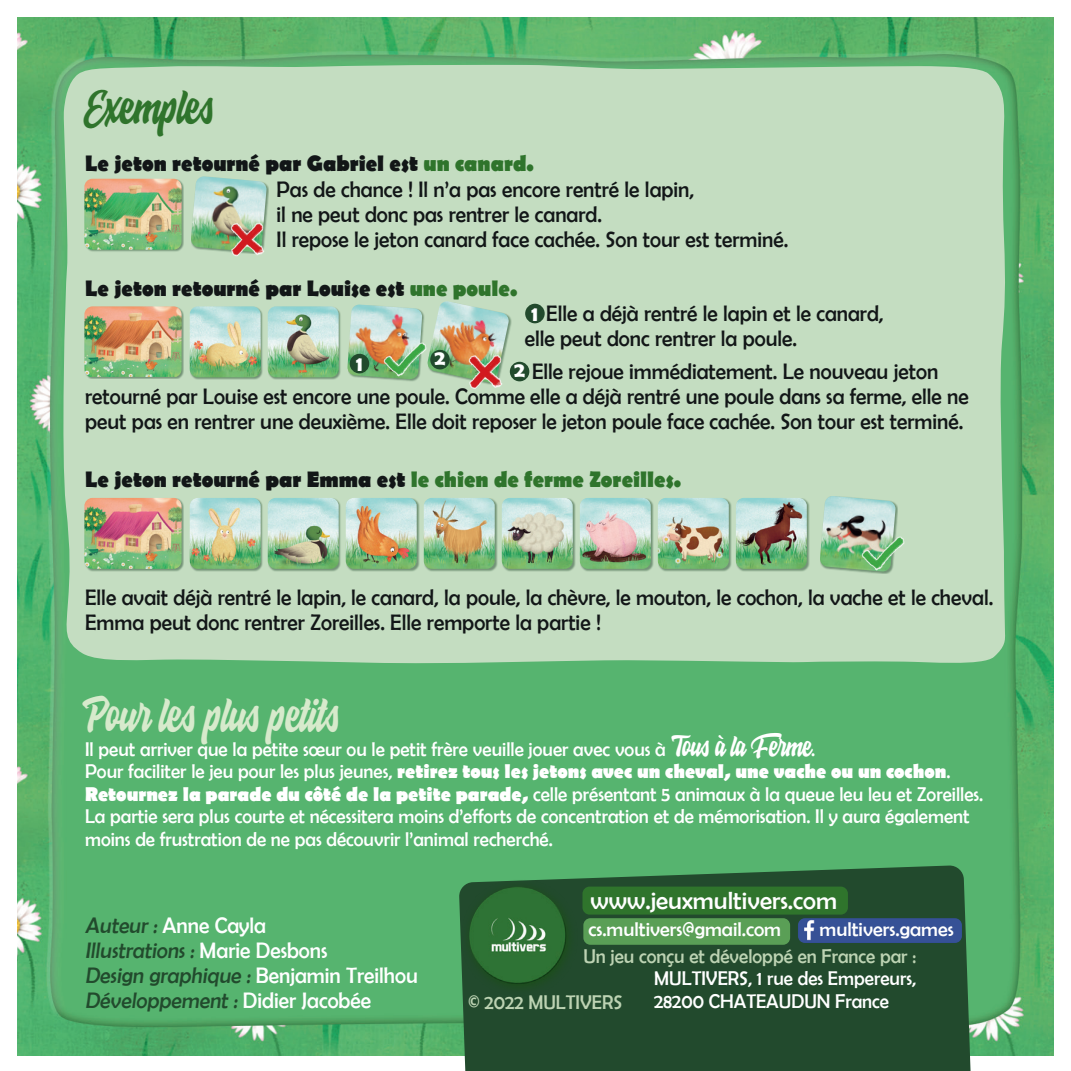
<style>
.page{position:relative;width:1071px;height:1071px;background:#fff}
.page>*{position:absolute;margin:0;border:0;box-sizing:border-box;transform-origin:0 0}
.t1{font:45px "Hoodson Script";color:#d7eacc;scale:.95 1}
.t2{font:45px "Hoodson Script";color:#2f742c;scale:.95 1}
.t3{font:25px "Berlin Sans FB";color:#fff}
.t4{font:22.5px/25px "Berlin Sans FB";color:#121617;scale:.95 1}
.t5{font:700 22.5px "Berlin Sans FB";color:#121617;scale:.95 1}
.t6{font:22.5px/25px "Berlin Sans FB";color:#224a2d;scale:.95 1}
.t7{font:700 21px "Berlin Sans FB Demi";color:#fff}
.t8{font:20px/22.5px "Berlin Sans FB";color:#fff;scale:.95 1}
.t9{font:700 20px "Berlin Sans FB";color:#fff;scale:.95 1}
.t10{font:20px "Berlin Sans FB";color:#bdd3b3;scale:.95 1}
.t11{font:20px "Berlin Sans FB";color:#fff}
.s1{color:#2f742c}
.s2{font-family:"Berlin Sans FB Demi";font-weight:700;font-size:21px;color:#fff}
.s3{font-family:"Hoodson Script";font-size:27.5px}
.s4{font-family:"Hoodson Scriptalt";font-size:27.5px}
.s5{font-weight:400}
.s6{font-weight:700}
.s7{color:#fff}
</style>
<div class="page">
<img style="left:18px;top:18px;width:1035px;height:1036px">
<div style="left:61px;top:64px;width:944px;height:602px;background:#c4ddc1"></div>
<div style="left:459px;top:865px;width:512px;height:205px;background:#224a2d"></div>
<img style="left:440px;top:860px;width:139px;height:137px">
<div style="left:582px;top:886px;width:265px;height:28px;background:#2f742c;border-radius:7px"></div>
<div style="left:583px;top:917px;width:206px;height:27px;background:#5a9f56;border-radius:7px"></div>
<img style="left:797px;top:917px;width:164px;height:25px">
<img style="left:190px;top:176px;width:77px;height:76px">
<div style="left:84px;top:179px;width:100px;height:73px;background:#224a2d;opacity:.5"></div>
<img style="left:84px;top:179px;width:97px;height:70px">
<div style="left:190px;top:306px;width:73px;height:74px;background:#224a2d;opacity:.5"></div>
<img style="left:190px;top:306px;width:70px;height:71px">
<div style="left:84px;top:306px;width:100px;height:73px;background:#224a2d;opacity:.5"></div>
<img style="left:84px;top:306px;width:97px;height:71px">
<div style="left:268px;top:306px;width:73px;height:74px;background:#224a2d;opacity:.5"></div>
<img style="left:268px;top:306px;width:70px;height:71px">
<img style="left:347px;top:304px;width:75px;height:75px">
<img style="left:427px;top:301px;width:82px;height:82px">
<div style="left:190px;top:498px;width:73px;height:73px;background:#224a2d;opacity:.5"></div>
<img style="left:190px;top:497px;width:70px;height:71px">
<div style="left:84px;top:498px;width:100px;height:73px;background:#224a2d;opacity:.5"></div>
<img style="left:84px;top:497px;width:97px;height:71px">
<div style="left:268px;top:498px;width:73px;height:73px;background:#224a2d;opacity:.5"></div>
<img style="left:268px;top:497px;width:70px;height:71px">
<div style="left:346px;top:498px;width:73px;height:73px;background:#224a2d;opacity:.5"></div>
<img style="left:345px;top:497px;width:71px;height:71px">
<div style="left:423px;top:498px;width:74px;height:73px;background:#224a2d;opacity:.5"></div>
<img style="left:423px;top:497px;width:71px;height:71px">
<div style="left:501px;top:498px;width:74px;height:73px;background:#224a2d;opacity:.5"></div>
<img style="left:501px;top:497px;width:71px;height:71px">
<div style="left:579px;top:498px;width:74px;height:73px;background:#224a2d;opacity:.5"></div>
<img style="left:579px;top:497px;width:71px;height:71px">
<div style="left:657px;top:498px;width:74px;height:73px;background:#224a2d;opacity:.5"></div>
<img style="left:657px;top:497px;width:71px;height:71px">
<div style="left:735px;top:498px;width:74px;height:73px;background:#224a2d;opacity:.5"></div>
<img style="left:735px;top:497px;width:71px;height:71px">
<img style="left:819px;top:496px;width:76px;height:75px">
<img style="left:375px;top:328px;width:60px;height:62px">
<img style="left:853px;top:522px;width:59px;height:62px">
<img style="left:454px;top:341px;width:60px;height:62px">
<img style="left:216px;top:209px;width:59px;height:62px">
<div style="left:349px;top:354px;width:20px;height:19px;background:#224a2d;border-radius:50%"></div>
<div style="left:430px;top:350px;width:19px;height:19px;background:#224a2d;border-radius:50%"></div>
<div style="left:525px;top:303px;width:19px;height:20px;background:#224a2d;border-radius:50%"></div>
<div style="left:509px;top:361px;width:20px;height:20px;background:#224a2d;border-radius:50%"></div>
<p class="t2" style="left:85px;top:80px;width:137px">Exemples</p>
<p class="t5" style="left:85px;top:151px;width:473px">Le jeton retourné par Gabriel est <span class="s1">un canard.</span></p>
<p class="t4" style="left:276px;top:176px;width:540px">Pas de chance ! Il n’a pas encore rentré le lapin,<br>il ne peut donc pas rentrer le canard.<br>Il repose le jeton canard face cachée. Son tour est terminé.</p>
<p class="t5" style="left:85px;top:276px;width:456px">Le jeton retourné par Louise est <span class="s1">une poule.</span></p>
<p class="t4" style="left:524px;top:301px;width:379px"><span class="s2">1</span> Elle a déjà rentré le lapin et le canard, elle peut donc rentrer la poule.</p>
<p class="t4" style="left:514px;top:358px;width:447px"><span class="s2">2</span> Elle rejoue immédiatement. Le nouveau jeton</p>
<p class="t4" style="left:85px;top:383px;width:931px">retourné par Louise est encore une poule. Comme elle a déjà rentré une poule dans sa ferme, elle ne peut pas en rentrer une deuxième. Elle doit reposer le jeton poule face cachée. Son tour est terminé.</p>
<p class="t7" style="left:356px;top:351px;width:8px">1</p>
<p class="t7" style="left:434px;top:346px;width:12px">2</p>
<p class="t5" style="left:85px;top:466px;width:628px">Le jeton retourné par Emma est <span class="s1">le chien de ferme Zoreilles.</span></p>
<p class="t4" style="left:85px;top:584px;width:957px">Elle avait déjà rentré le lapin, le canard, la poule, la chèvre, le mouton, le cochon, la vache et le cheval.<br>Emma peut donc rentrer Zoreilles. Elle remporte la partie !</p>
<p class="t1" style="left:85px;top:688px;width:269px">Pour les plus petits</p>
<p class="t8" style="left:85px;top:737px;width:770px">Il peut arriver que la petite sœur ou le petit frère veuille jouer avec vous à <span class="s3">Tous à la</span> <span class="s4">F</span><span class="s3">erme</span>.</p>
<p class="t9" style="left:85px;top:760px;width:912px"><span class="s5">Pour faciliter le jeu pour les plus jeunes,</span> retirez tous les jetons avec un cheval, une vache ou un cochon<span class="s5">.</span></p>
<p class="t8" style="left:85px;top:782px;width:946px"><span class="s6">Retournez la parade du côté de la petite parade,</span> celle présentant 5 animaux à la queue leu leu et Zoreilles.</p>
<p class="t8" style="left:85px;top:805px;width:932px">La partie sera plus courte et nécessitera moins d’efforts de concentration et de mémorisation. Il y aura également moins de frustration de ne pas découvrir l’animal recherché.</p>
<p class="t6" style="left:85px;top:912px;width:256px">Auteur :<span class="s7">Anne Cayla<br></span>Illustrations : <span class="s7">M a r i e D e s b o n s</span></p>
<p class="t6" style="left:85px;top:962px;width:351px">Design graphique :<span class="s7">Benjamin Treilhou</span></p>
<p class="t6" style="left:85px;top:987px;width:302px">Développement : <span class="s7">Didier Jacobée</span></p>
<p class="t3" style="left:590px;top:886px;width:248px">www.jeuxmultivers.com</p>
<p class="t11" style="left:588px;top:917px;width:194px">cs.multivers@gmail.com</p>
<p class="t11" style="left:819px;top:917px;width:136px">multivers.games</p>
<p class="t10" style="left:583px;top:944px;width:352px">Un jeu conçu et développé en France par :</p>
<p class="t8" style="left:654px;top:966px;width:277px">MULTIVERS, 1 rue des Empereurs,</p>
<p class="t10" style="left:468px;top:990px;width:164px">© 2022 MULTIVERS</p>
<p class="t8" style="left:654px;top:989px;width:248px">28200 CHATEAUDUN France</p>
</div>
